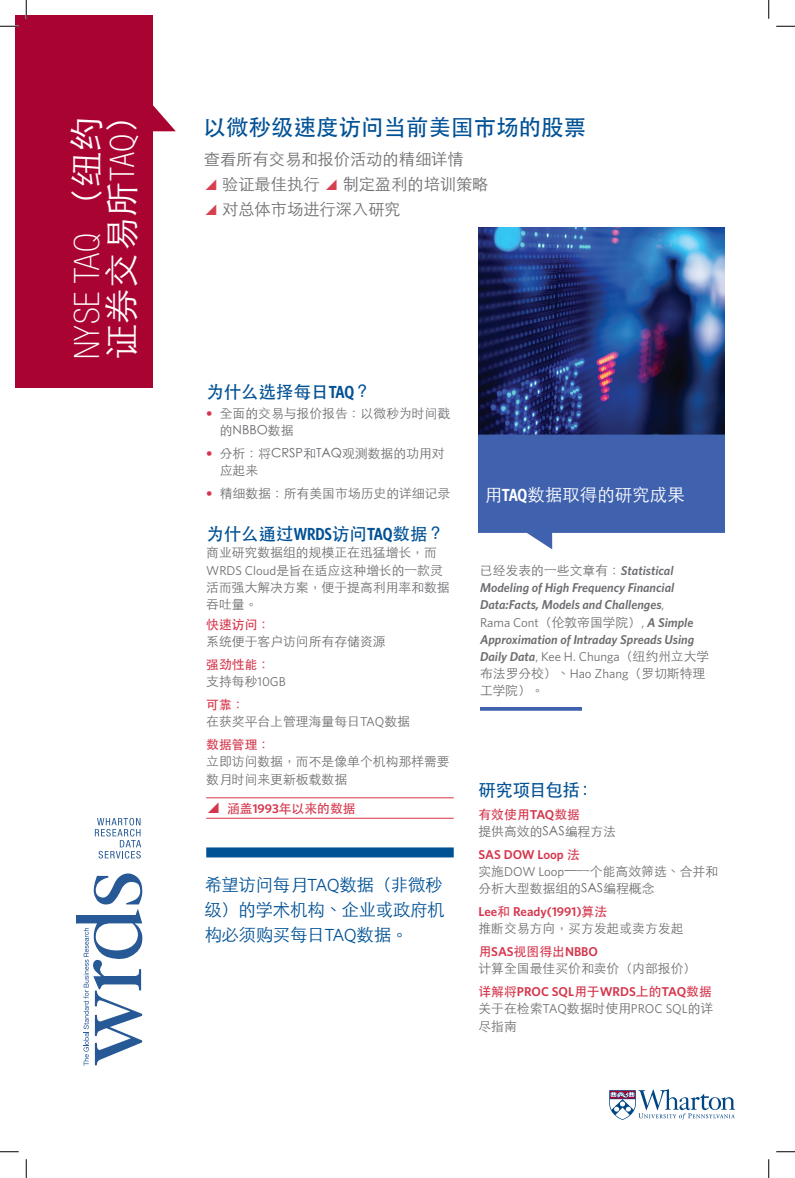
<style>
.page{position:relative;width:795px;height:1178px;background:#fff}
.page>*{position:absolute;margin:0;border:0;box-sizing:border-box;transform-origin:0 0}
.t1{font:300 35px/35px "ST Heiti TC";letter-spacing:.02em;color:#fff}
.t2{font:500 22.5px "ST Heiti TC";color:#015195}
.t3{font:300 17.5px/25px "ST Heiti TC";letter-spacing:-.02em;color:#015195;text-align:justify}
.t4{font:500 17.5px "ST Heiti TC";color:#015195}
.t5{font:300 17.5px "ST Heiti TC";color:#fff}
.t6{font:300 16.25px/25px "ST Heiti TC";color:#6c6d70}
.t7{font:300 12.75px/17.2px "ST Heiti TC";color:#6c6d70}
.t8{font:italic 600 12.75px/17.2px "Whitney";color:#6c6d70}
.t9{font:500 12.75px/17.2px "ST Heiti TC";color:#d5364c}
.s1{font-family:"Helvetica Neue LT Std";font-weight:100;font-stretch:condensed}
.s2{font-family:"Whitney Condensed"}
.s3{font-family:"Simple Direction Arrows";font-weight:400;font-size:21.25px;color:#d63f4e}
.s4{font-family:"Whitney Condensed";font-weight:600}
.s5{font-family:"Helvetica Neue";font-weight:400;color:#d5364c}
.s6{font-family:"Whitney";font-weight:400}
.s7{font-weight:500;color:#d5364c}
.s8{font-weight:300;color:#6c6d70}
.s9{font-family:"Whitney";font-weight:400;color:#6c6d70}
.s10{font-family:"Simple Direction Arrows";font-weight:400;font-size:21.25px}
.s11{font-family:"Whitney";font-weight:600}
.s12{font-family:"ST Heiti TC";font-weight:300;font-style:normal}
.s13{font-weight:400;font-style:normal}
.s14{font-family:"Whitney";font-weight:600;color:#d5364c}
</style>
<div class="page">
<div style="left:15px;top:15px;width:137px;height:372px;background:#a90332"></div>
<svg style="left:152px;top:96px;width:24px;height:35px"></svg>
<div style="left:206px;top:847px;width:248px;height:10px;background:#015195"></div>
<svg style="left:76px;top:873px;width:67px;height:192px"></svg>
<svg style="left:95px;top:818px;width:46px;height:40px"></svg>
<img style="left:478px;top:228px;width:247px;height:206px">
<svg style="left:609px;top:1089px;width:126px;height:30px"></svg>
<svg style="left:478px;top:434px;width:247px;height:115px;background:#5876b8"></svg>
<hr style="left:480px;top:707px;width:102px;height:3px;background:#4062ae">
<hr style="left:206px;top:797px;width:248px;height:1px;background:#d5364c">
<hr style="left:206px;top:818px;width:248px;height:1px;background:#d5364c">
<svg style="left:0;top:25px;width:19px;height:2px"></svg>
<svg style="left:776px;top:25px;width:19px;height:2px"></svg>
<svg style="left:0;top:1151px;width:19px;height:1px"></svg>
<svg style="left:776px;top:1151px;width:19px;height:1px"></svg>
<svg style="left:25px;top:0;width:2px;height:19px"></svg>
<svg style="left:25px;top:1159px;width:2px;height:19px"></svg>
<svg style="left:768px;top:0;width:2px;height:19px"></svg>
<svg style="left:768px;top:1159px;width:2px;height:19px"></svg>
<p class="t1" style="left:65px;top:359px;width:263px;rotate:-90deg"><span class="s1">NYSE TAQ</span> （纽约证券交易所<span class="s2">TAQ</span>）</p>
<p class="t2" style="left:204px;top:114px;width:384px">以微秒级速度访问当前美国市场的股票</p>
<p class="t6" style="left:204px;top:145px;width:286px">查看所有交易和报价活动的精细详情<br><span class="s3">]</span> 验证最佳执行 <span class="s3">]</span> 制定盈利的培训策略<span class="s3">]</span> 对总体市场进行深入研究</p>
<p class="t4" style="left:206px;top:381px;width:167px">为什么选择每日<span class="s4">TAQ</span>？</p>
<p class="t7" style="left:220px;top:403px;width:232px;text-indent:-14px"><span class="s5">•</span> 全面的交易与报价报告：以微秒为时间戳的NBBO数据</p>
<p class="t7" style="left:220px;top:443px;width:226px;text-indent:-14px"><span class="s5">•</span> 分析：将CRSP和TAQ观测数据的功用对应起来</p>
<p class="t7" style="left:206px;top:483px;width:246px"><span class="s5">•</span> 精细数据：所有美国市场历史的详细记录</p>
<p class="t4" style="left:206px;top:524px;width:240px">为什么通过<span class="s4">WRDS</span>访问<span class="s4">TAQ</span>数据？</p>
<p class="t7" style="left:206px;top:542px;width:245px">商业研究数据组的规模正在迅猛增长，而<br><span class="s6">WRDS Cloud</span>是旨在适应这种增长的一款灵活而强大解决方案，便于提高利用率和数据吞吐量。</p>
<p class="t7" style="left:206px;top:614px;width:181px"><span class="s7">快速访问：<br></span>系统便于客户访问所有存储资源</p>
<p class="t9" style="left:206px;top:655px;width:81px">强劲性能：<span class="s8">支持每秒</span><span class="s9">10GB</span></p>
<p class="t7" style="left:206px;top:694px;width:205px"><span class="s7">可靠：<br></span>在获奖平台上管理海量每日<span class="s6">TAQ</span>数据</p>
<p class="t7" style="left:206px;top:734px;width:245px"><span class="s7">数据管理：<br></span>立即访问数据，而不是像单个机构那样需要数月时间来更新板载数据</p>
<p class="t9" style="left:206px;top:799px;width:151px"><span class="s10">]</span> 涵盖<span class="s11">1993</span>年以来的数据</p>
<p class="t3" style="left:204px;top:870px;width:242px">希望访问每月<span class="s6">TAQ</span>数据（非微秒级）的学术机构、企业或政府机构必须购买每日<span class="s6">TAQ</span>数据。</p>
<p class="t5" style="left:484px;top:479px;width:202px">用<span class="s4">TAQ</span>数据取得的研究成果</p>
<p class="t8" style="left:480px;top:561px;width:231px"><span class="s12">已经发表的一些文章有：</span>Statistical<br>Modeling of High Frequency Financial<br>Data:Facts, Models and Challenges<span class="s13">,<br>Rama Cont</span><span class="s12">（伦敦帝国学院）</span><span class="s13">,</span> A Simple<br>Approximation of Intraday Spreads Using<br>Daily Data<span class="s13">, Kee H. Chunga</span><span class="s12">（纽约州立大学布法罗分校）、</span><span class="s13">Hao Zhang</span><span class="s12">（罗切斯特理工学院）。</span></p>
<p class="t4" style="left:478px;top:780px;width:117px">研究项目包括：</p>
<p class="t7" style="left:478px;top:804px;width:139px"><span class="s7">有效使用</span><span class="s14">TAQ</span><span class="s7">数据<br></span>提供高效的SAS编程方法</p>
<p class="t7" style="left:478px;top:844px;width:241px"><span class="s14">SAS DOW Loop</span> <span class="s7">法<br></span>实施<span class="s6">DOW Loop</span>—一个能高效筛选、合并和分析大型数据组的SAS编程概念</p>
<p class="t7" style="left:478px;top:901px;width:206px"><span class="s14">Lee</span><span class="s7">和</span> <span class="s14">Ready(1991)</span><span class="s7">算法<br></span>推断交易方向，买方发起或卖方发起</p>
<p class="t7" style="left:478px;top:941px;width:219px"><span class="s7">用</span><span class="s14">SAS</span><span class="s7">视图得出</span><span class="s14">NBBO<br></span>计算全国最佳买价和卖价（内部报价）</p>
<p class="t7" style="left:478px;top:981px;width:236px"><span class="s7">详解将</span><span class="s14">PROC SQL</span><span class="s7">用于</span><span class="s14">WRDS</span><span class="s7">上的</span><span class="s14">TAQ</span><span class="s7">数据</span>关于在检索<span class="s6">TAQ</span>数据时使用<span class="s6">PROC SQL</span>的详尽指南</p>
</div>
